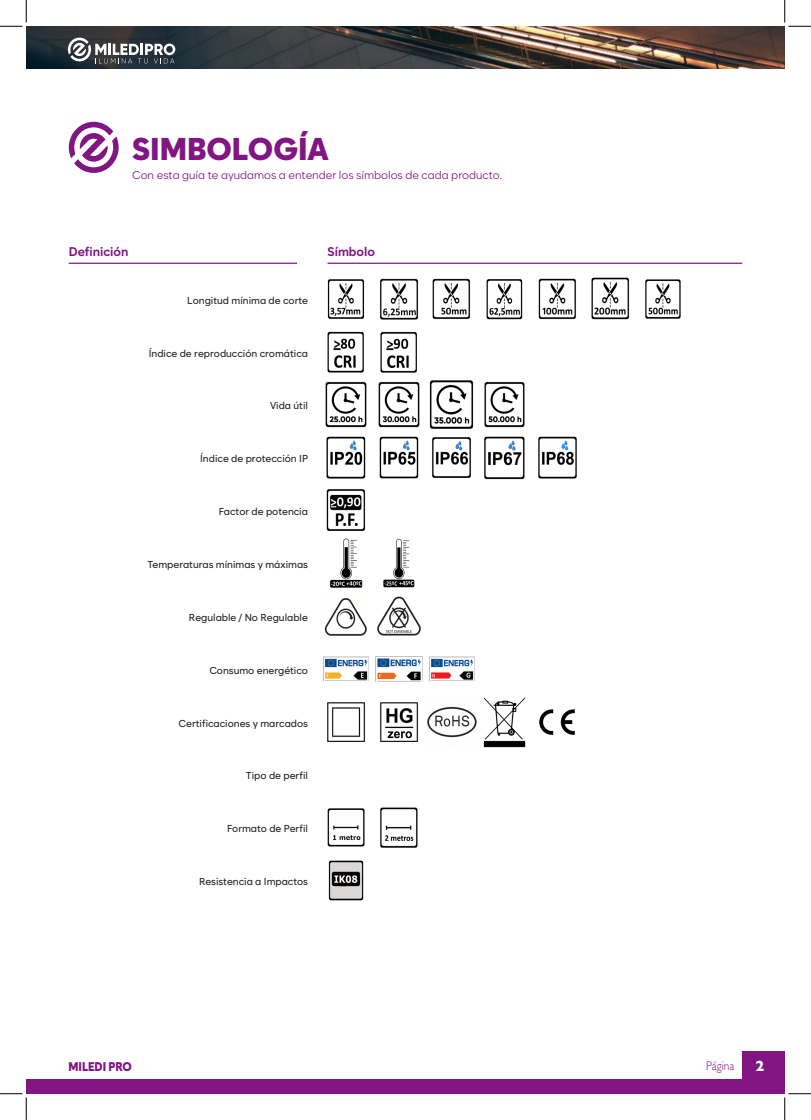
<style>
.page{position:relative;width:811px;height:1120px;background:#fff}
.page>*{position:absolute;margin:0;border:0;box-sizing:border-box;transform-origin:0 0}
.t1{font:900 31.25px "Zabal DEMO";color:#811683}
.t2{font:700 15px "Gill Sans";color:#fff}
.t3{font:700 12.5px "Zabal DEMO";color:#811683}
.t4{font:900 12.5px "Zabal DEMO";color:#811683;scale:.92 1}
.t5{font:300 12.5px "Gill Sans";color:#811683;scale:.92 1}
.t6{font:11.25px "Zabal DEMO";color:#811683}
.t7{font:500 10px "Zabal DEMO";color:#231f20}
</style>
<div class="page">
<div style="left:26px;top:1079px;width:759px;height:14px;background:#811683"></div>
<div style="left:742px;top:1050px;width:43px;height:43px;background:#811683"></div>
<img style="left:26px;top:26px;width:759px;height:43px">
<svg style="left:68px;top:38px;width:107px;height:25px"></svg>
<hr style="left:69px;top:262px;width:228px;height:2px;background:#811683">
<hr style="left:327px;top:262px;width:415px;height:2px;background:#811683">
<svg style="left:69px;top:122px;width:50px;height:51px"></svg>
<img style="left:323px;top:382px;width:46px;height:360px">
<img style="left:327px;top:808px;width:38px;height:93px">
<img style="left:375px;top:656px;width:102px;height:86px">
<img style="left:327px;top:331px;width:37px;height:42px">
<img style="left:327px;top:279px;width:38px;height:40px">
<img style="left:378px;top:278px;width:42px;height:201px">
<img style="left:380px;top:807px;width:38px;height:41px">
<img style="left:377px;top:596px;width:44px;height:40px">
<img style="left:429px;top:380px;width:96px;height:100px">
<img style="left:383px;top:538px;width:32px;height:50px">
<img style="left:432px;top:278px;width:144px;height:42px">
<img style="left:483px;top:697px;width:92px;height:51px">
<img style="left:480px;top:278px;width:49px;height:42px">
<img style="left:538px;top:436px;width:39px;height:43px">
<img style="left:591px;top:277px;width:39px;height:43px">
<img style="left:645px;top:279px;width:36px;height:40px">
<svg style="left:0;top:0;width:27px;height:27px"></svg>
<svg style="left:0;top:1093px;width:27px;height:26px"></svg>
<svg style="left:784px;top:0;width:27px;height:27px"></svg>
<svg style="left:784px;top:1093px;width:27px;height:26px"></svg>
<h1 class="t1" style="left:132px;top:130px;width:198px">SIMBOLOGÍA</h1>
<p class="t6" style="left:132px;top:168px;width:371px">Con esta guía te ayudamos a entender los símbolos de cada producto.</p>
<p class="t3" style="left:69px;top:244px;width:61px">Definición</p>
<p class="t3" style="left:327px;top:244px;width:49px">Símbolo</p>
<p class="t7" style="left:187px;top:294px;width:122px">Longitud mínima de corte</p>
<p class="t7" style="left:149px;top:347px;width:161px">Índice de reproducción cromática</p>
<p class="t7" style="left:270px;top:400px;width:40px">Vida útil</p>
<p class="t7" style="left:200px;top:452px;width:109px">Índice de protección IP</p>
<p class="t7" style="left:219px;top:505px;width:91px">Factor de potencia</p>
<p class="t7" style="left:147px;top:558px;width:162px">Temperaturas mínimas y máximas</p>
<p class="t7" style="left:189px;top:611px;width:121px">Regulable / No Regulable</p>
<p class="t7" style="left:209px;top:664px;width:100px">Consumo energético</p>
<p class="t7" style="left:179px;top:716px;width:131px">Certificaciones y marcados</p>
<p class="t7" style="left:246px;top:769px;width:64px">Tipo de perfil</p>
<p class="t7" style="left:227px;top:822px;width:82px">Formato de Perfil</p>
<p class="t7" style="left:199px;top:875px;width:110px">Resistencia a Impactos</p>
<p class="t4" style="left:68px;top:1058px;width:71px">MILEDI PRO</p>
<p class="t5" style="left:706px;top:1055px;width:32px">Página</p>
<h2 class="t2" style="left:755px;top:1053px;width:10px">2</h2>
</div>
